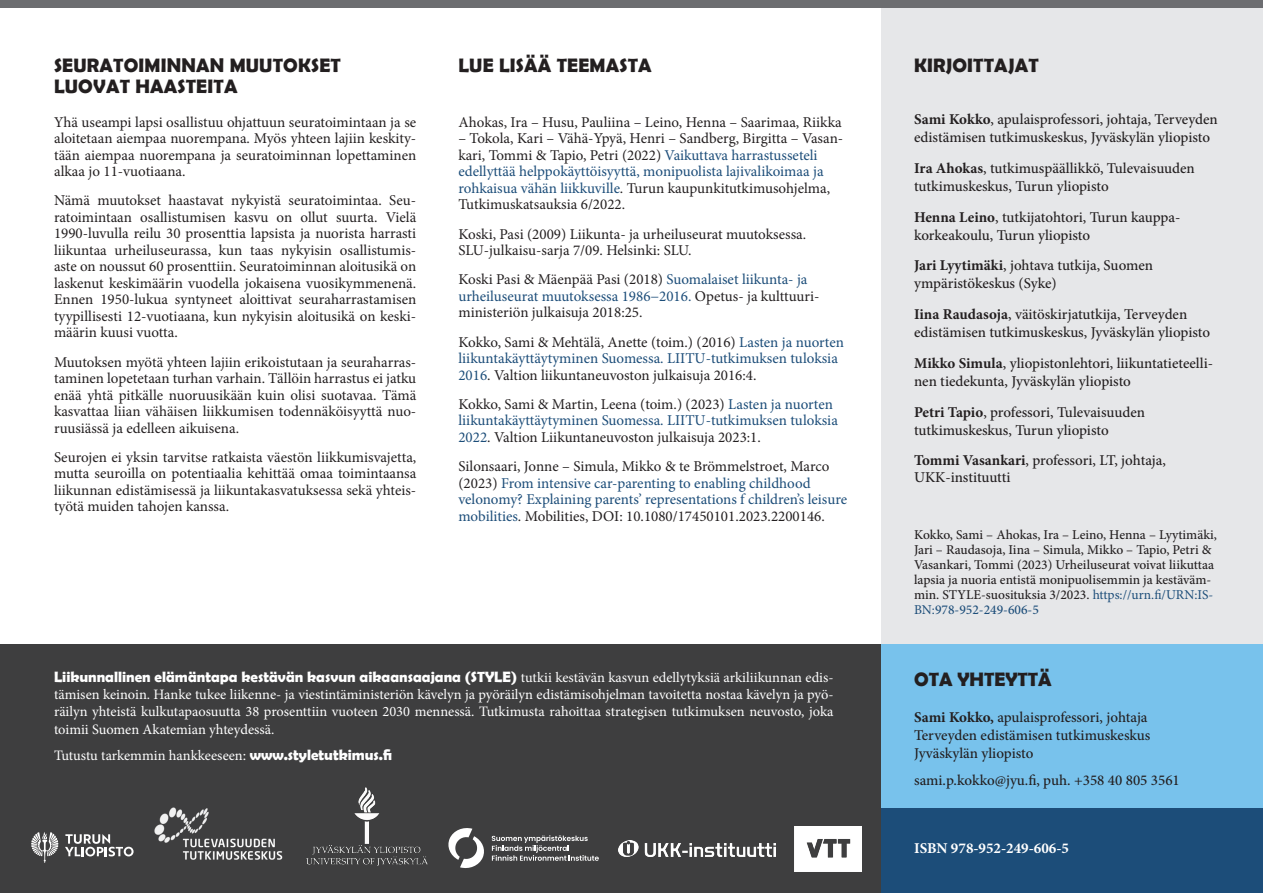
<style>
.page{position:relative;width:1263px;height:893px;background:#fff}
.page>*{position:absolute;margin:0;border:0;box-sizing:border-box;transform-origin:0 0}
.Otsikko_2{font:700 19.5px/21px "Berlin Sans FB Demi";letter-spacing:.01em;color:#231f20}
.Otsikko_3{font:700 19.5px "Berlin Sans FB Demi";letter-spacing:.01em;color:#231f20}
.Leipäteksti{font:15px/16.5px "Minion Pro";color:#231f20;text-align:justify}
.t1{font:500 15px/18px "Minion Pro";letter-spacing:-.005em;color:#231f20}
.Otsikko_2-2{font:15px/16.5px "Minion Pro";color:#231f20}
.t2{font:15px/16.5px "Minion Pro";color:#1c4d79}
.t3{font:700 15px "Berlin Sans FB Demi";color:#fff}
.t4{font:700 15px "Minion Pro";color:#fff}
.t5{font:14.4px/17.2px "Minion Pro";color:#fff;text-align:justify}
.t6{font:500 13.5px/15px "Minion Pro";color:#231f20}
.s1{color:#1c4d79}
.s2{color:#231f20}
.s3{font-family:"Minion Pro";font-weight:400;font-size:14.4px}
.s4{font-size:15px}
.s5{font-family:"Berlin Sans FB Demi";font-weight:700;font-size:15px}
.s6{font-weight:700}
.s7{font-weight:400;color:#1c4d79}
</style>
<div class="page">
<div style="left:881px;top:0;width:382px;height:649px;background:#e6e7e9"></div>
<div style="left:0;top:644px;width:881px;height:249px;background:#3e3e3f"></div>
<div style="left:881px;top:644px;width:382px;height:249px;background:#78c2ec"></div>
<svg style="left:31px;top:832px;width:27px;height:31px"></svg>
<svg style="left:65px;top:834px;width:69px;height:22px"></svg>
<img style="left:155px;top:807px;width:128px;height:53px">
<img style="left:307px;top:787px;width:120px;height:78px">
<img style="left:618px;top:840px;width:157px;height:17px">
<svg style="left:492px;top:835px;width:107px;height:26px"></svg>
<svg style="left:448px;top:828px;width:36px;height:40px"></svg>
<img style="left:795px;top:827px;width:67px;height:44px">
<div style="left:0;top:0;width:1263px;height:7px;background:#6c6d70"></div>
<div style="left:881px;top:809px;width:382px;height:84px;background:#1c4d79"></div>
<h2 class="Otsikko_2" style="left:54px;top:55px;width:288px">SEURATOIMINNAN MUUTOKSET<br>LUOVAT HAASTEITA</h2>
<p class="Leipäteksti" style="left:54px;top:114px;width:364px">Yhä useampi lapsi osallistuu ohjattuun seuratoimintaan ja se aloitetaan aiempaa nuorempana. Myös yhteen lajiin keskity&shy;tään aiempaa nuorempana ja seuratoiminnan lopettaminen alkaa jo 11-vuotiaana.</p>
<p class="Leipäteksti" style="left:54px;top:192px;width:364px">Nämä muutokset haastavat nykyistä seuratoimintaa. Seu&shy;ratoimintaan osallistumisen kasvu on ollut suurta. Vielä 1990-luvulla reilu 30 prosenttia lapsista ja nuorista harrasti liikuntaa urheiluseurassa, kun taas nykyisin osallistumis&shy;aste on noussut 60 prosenttiin. Seuratoiminnan aloitusikä on laskenut keskimäärin vuodella jokaisena vuosikymmenenä.<br>Ennen 1950-lukua syntyneet aloittivat seuraharrastamisen tyypillisesti 12-vuotiaana, kun nykyisin aloitusikä on keski&shy;määrin kuusi vuotta.</p>
<p class="Leipäteksti" style="left:54px;top:354px;width:364px">Muutoksen myötä yhteen lajiin erikoistutaan ja seuraharras&shy;taminen lopetetaan turhan varhain. Tällöin harrastus ei jatku enää yhtä pitkälle nuoruusikään kuin olisi suotavaa. Tämä kasvattaa liian vähäisen liikkumisen todennäköisyyttä nuo&shy;ruusiässä ja edelleen aikuisena.</p>
<p class="Leipäteksti" style="left:54px;top:449px;width:364px">Seurojen ei yksin tarvitse ratkaista väestön liikkumisvajetta, mutta seuroilla on potentiaalia kehittää omaa toimintaansa liikunnan edistämisessä ja liikuntakasvatuksessa sekä yhteis&shy;työtä muiden tahojen kanssa.</p>
<h2 class="Otsikko_2" style="left:458px;top:55px;width:195px">LUE LISÄÄ TEEMASTA</h2>
<h2 class="Otsikko_2-2" style="left:458px;top:114px;width:385px">Ahokas, Ira – Husu, Pauliina – Leino, Henna – Saarimaa, Riikka</h2>
<h2 class="Otsikko_2-2" style="left:458px;top:130px;width:386px">– Tokola, Kari – Vähä-Ypyä, Henri – Sandberg, Birgitta – Vasan&shy;kari, Tommi &amp; Tapio, Petri (2022) <span class="s1">Vaikuttava harrastusseteli edellyttää helppokäyttöisyyttä, monipuolista lajivalikoimaa ja rohkaisua vähän liikkuville</span>. Turun kaupunkitutkimusohjelma, Tutkimuskatsauksia 6/2022.</h2>
<h2 class="Otsikko_2-2" style="left:458px;top:226px;width:349px">Koski, Pasi (2009) Liikunta- ja urheiluseurat muutoksessa.<br>SLU-julkaisu-sarja 7/09. Helsinki: SLU.</h2>
<p class="Leipäteksti" style="left:458px;top:271px;width:363px;text-align:left">Koski Pasi &amp; Mäenpää Pasi (2018) <span class="s1">Suomalaiset liikunta- ja urheiluseurat muutoksessa 1986−2016.</span> Opetus- ja kulttuuri&shy;ministeriön julkaisuja 2018:25.</p>
<p class="Leipäteksti" style="left:458px;top:334px;width:387px;text-align:left">Kokko, Sami &amp; Mehtälä, Anette (toim.) (2016) <span class="s1">Lasten ja nuorten liikuntakäyttäytyminen Suomessa. LIITU-tutkimuksen tuloksia<br>2016</span>. Valtion liikuntaneuvoston julkaisuja 2016:4.</p>
<p class="Leipäteksti" style="left:458px;top:396px;width:381px;text-align:left">Kokko, Sami &amp; Martin, Leena (toim.) (2023) <span class="s1">Lasten ja nuorten liikuntakäyttäytyminen Suomessa. LIITU-tutkimuksen tuloksia<br>2022</span>. Valtion Liikuntaneuvoston julkaisuja 2023:1.</p>
<p class="t2" style="left:458px;top:458px;width:390px"><span class="s2">Silonsaari, Jonne – Simula, Mikko &amp; te Brömmelstroet, Marco (2023)</span> From intensive car-parenting to enabling childhood velonomy? Explaining parents’ representations f children’s leisure mobilities<span class="s2">. Mobilities, DOI: 10.1080/17450101.2023.2200146.</span></p>
<p class="t3" style="left:54px;top:668px;width:781px">Liikunnallinen elämäntapa kestävän kasvun aikaansaajana (STYLE) <span class="s3">tutkii kestävän kasvun edellytyksiä arkiliikunnan edis-</span></p>
<p class="t5" style="left:54px;top:686px;width:781px">tämisen keinoin. Hanke tukee liikenne- ja viestintäministeriön kävelyn ja pyöräilyn edistämisohjelman tavoitetta nostaa kävelyn ja pyö&shy;räilyn yhteistä kulkutapaosuutta 38 prosenttiin vuoteen 2030 mennessä. Tutkimusta rahoittaa strategisen tutkimuksen neuvosto, joka toimii Suomen Akatemian yhteydessä.</p>
<p class="t5" style="left:54px;top:747px;width:340px">Tutustu tarkemmin hankkeeseen<span class="s4">:</span> <span class="s5">www.styletutkimus.fi</span></p>
<h3 class="Otsikko_3" style="left:914px;top:54px;width:126px">KIRJOITTAJAT</h3>
<p class="t1" style="left:914px;top:110px;width:305px"><span class="s6">Sami Kokko</span>, apulaisprofessori, johtaja, Terveyden edistämisen tutkimuskeskus, Jyväskylän yliopisto</p>
<p class="t1" style="left:914px;top:159px;width:282px"><span class="s6">Ira Ahokas</span>, tutkimuspäällikkö, Tulevaisuuden tutkimuskeskus, Turun yliopisto</p>
<p class="t1" style="left:914px;top:208px;width:268px"><span class="s6">Henna Leino</span>, tutkijatohtori, Turun kauppa&shy;korkeakoulu, Turun yliopisto</p>
<p class="t1" style="left:914px;top:257px;width:241px"><span class="s6">Jari Lyytimäki</span>, johtava tutkija, Suomen ympäristökeskus (Syke)</p>
<p class="t1" style="left:914px;top:305px;width:298px"><span class="s6">Iina Raudasoja</span>, väitöskirjatutkija, Terveyden edistämisen tutkimuskeskus, Jyväskylän yliopisto</p>
<p class="t1" style="left:914px;top:354px;width:301px"><span class="s6">Mikko Simula</span>, yliopistonlehtori, liikuntatieteelli&shy;nen tiedekunta, Jyväskylän yliopisto</p>
<p class="t1" style="left:914px;top:403px;width:232px"><span class="s6">Petri Tapio</span>, professori, Tulevaisuuden tutkimuskeskus, Turun yliopisto</p>
<p class="t1" style="left:914px;top:452px;width:253px;line-height:16.5px"><span class="s6">Tommi Vasankari</span>, professori, LT, johtaja,<br>UKK-instituutti</p>
<p class="t6" style="left:914px;top:527px;width:304px">Kokko, Sami – Ahokas, Ira – Leino, Henna – Lyytimäki, Jari – Raudasoja, Iina – Simula, Mikko – Tapio, Petri &amp; Vasankari, Tommi (2023) Urheiluseurat voivat liikuttaa lapsia ja nuoria entistä monipuolisemmin ja kestäväm&shy;min. STYLE-suosituksia 3/2023. <span class="s7">https://urn.fi/URN:IS-BN:</span><span class="s1">978-952-249-606-5</span></p>
<h3 class="Otsikko_3" style="left:914px;top:668px;width:139px">OTA YHTEYTTÄ</h3>
<p class="t1" style="left:914px;top:708px;width:238px"><span class="s6">Sami Kokko,</span> apulaisprofessori, johtaja<br>Terveyden edistämisen tutkimuskeskus<br>Jyväskylän yliopisto</p>
<p class="t1" style="left:914px;top:771px;width:267px">sami.p.kokko@jyu.fi, puh. +358 40 805 3561</p>
<p class="t4" style="left:914px;top:838px;width:156px">ISBN 978-952-249-606-5</p>
</div>
